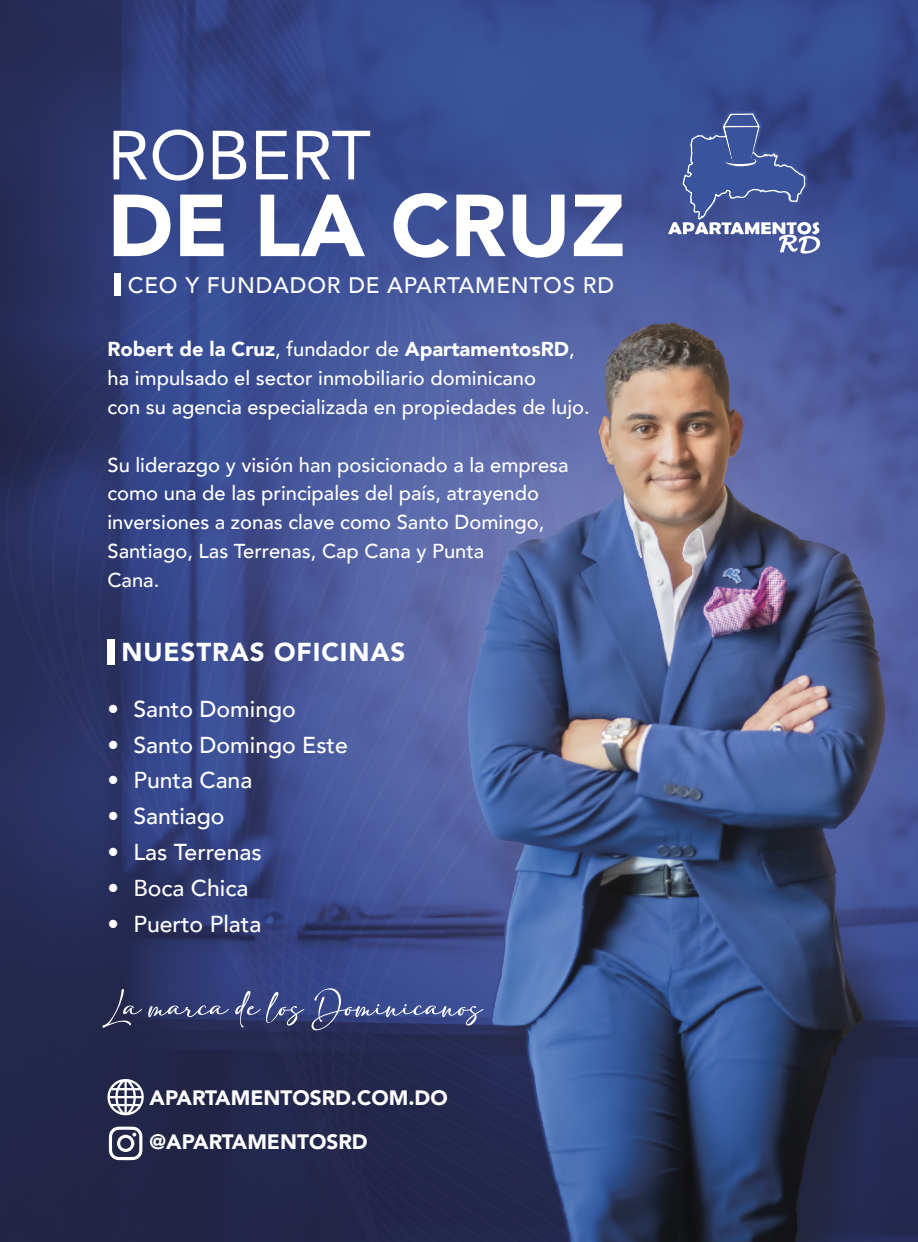
<style>
.page{position:relative;width:918px;height:1242px;background:#fff}
.page>*{position:absolute;margin:0;border:0;box-sizing:border-box;transform-origin:0 0}
.t1{font:900 86.85px "Avenir";color:#fff}
.t2{font:68.7px "Avenir";color:#fff}
.t3{font:900 25.95px "Avenir";letter-spacing:.035em;color:#fff}
.t4{font:500 22.95px "Avenir";color:#fff}
.t5{font:500 22.5px "Avenir";letter-spacing:.035em;color:#fff}
.t6{font:900 20.85px/44.4px "Avenir";color:#fff}
.t7{font:500 20.1px/28.8px "Avenir";color:#fff}
.s1{font-weight:900}
</style>
<div class="page">
<img style="left:0;top:0;width:918px;height:1242px">
<svg style="left:668px;top:111px;width:154px;height:143px;background:#4e609f"></svg>
<div style="left:114px;top:273px;width:7px;height:23px;background:#fff"></div>
<svg style="left:107px;top:1079px;width:37px;height:36px"></svg>
<svg style="left:109px;top:1127px;width:33px;height:33px"></svg>
<div style="left:107px;top:639px;width:8px;height:26px;background:#fff"></div>
<svg style="left:102px;top:988px;width:127px;height:41px;background:#39406b"></svg>
<svg style="left:235px;top:990px;width:70px;height:38px;background:#4b5588"></svg>
<svg style="left:311px;top:987px;width:173px;height:46px;background:#45528b"></svg>
<h2 class="t2" style="left:107px;top:100px;width:265px">ROBERT</h2>
<h1 class="t1" style="left:107px;top:151px;width:520px">DE LA CRUZ</h1>
<p class="t5" style="left:128px;top:265px;width:488px">CEO Y FUNDADOR DE APARTAMENTOS RD</p>
<p class="t7" style="left:107px;top:334px;width:484px"><span class="s1">Robert de la Cruz</span>, fundador de <span class="s1">ApartamentosRD</span>, ha impulsado el sector inmobiliario dominicano<br>con su agencia especializada en propiedades de lujo.</p>
<p class="t7" style="left:107px;top:449px;width:463px">Su liderazgo y visión han posicionado a la empresa como una de las principales del país, atrayendo inversiones a zonas clave como Santo Domingo, Santiago, Las Terrenas, Cap Cana y Punta<br>Cana.</p>
<p class="t3" style="left:121px;top:629px;width:286px">NUESTRAS OFICINAS</p>
<p class="t4" style="left:107px;top:689px;width:190px">• Santo Domingo</p>
<p class="t4" style="left:107px;top:725px;width:242px">• Santo Domingo Este</p>
<p class="t4" style="left:107px;top:761px;width:146px">• Punta Cana</p>
<p class="t4" style="left:107px;top:797px;width:119px">• Santiago</p>
<p class="t4" style="left:107px;top:833px;width:156px">• Las Terrenas</p>
<p class="t4" style="left:107px;top:868px;width:143px">• Boca Chica</p>
<p class="t4" style="left:107px;top:904px;width:155px">• Puerto Plata</p>
<p class="t6" style="left:150px;top:1075px;width:300px">APARTAMENTOSRD.COM.DO @APARTAMENTOSRD</p>
</div>
